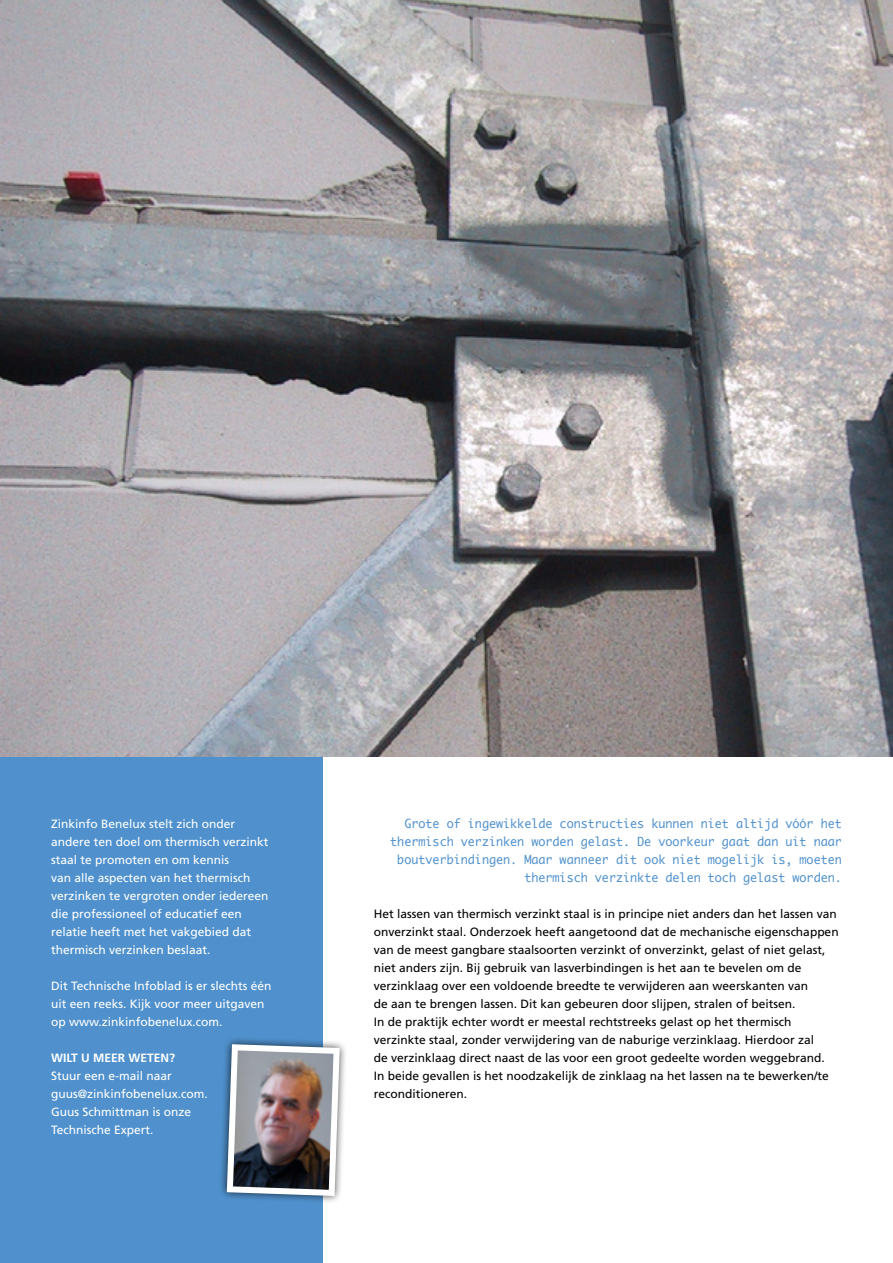
<style>
.page{position:relative;width:893px;height:1263px;background:#fff}
.page>*{position:absolute;margin:0;border:0;box-sizing:border-box;transform-origin:0 0}
.t1{font:12px/18px "Frutiger LT Std";color:#000}
.t2{font:12px/18px "Frutiger LT Std";color:#fff}
.t3{font:12px/18px "Monaco";color:#5091cd;text-align:right}
.t4{font:700 12px "Frutiger LT Std";color:#fff}
</style>
<div class="page">
<div style="left:0;top:756px;width:323px;height:507px;background:#5091cd"></div>
<div style="left:219px;top:1036px;width:129px;height:168px;background:#000;opacity:.75"></div>
<img style="left:224px;top:1041px;width:119px;height:158px">
<img style="left:0;top:0;width:893px;height:756px">
<p class="t2" style="left:51px;top:815px;width:219px">Zinkinfo Benelux stelt zich onder andere ten doel om thermisch verzinkt staal te promoten en om kennis<br>van alle aspecten van het thermisch verzinken te vergroten onder iedereen die professioneel of educatief een relatie heeft met het vakgebied dat thermisch verzinken beslaat.</p>
<p class="t2" style="left:51px;top:977px;width:222px">Dit Technische Infoblad is er slechts één uit een reeks. Kijk voor meer uitgaven op www.zinkinfobenelux.com.</p>
<p class="t4" style="left:51px;top:1051px;width:126px">WILT U MEER WETEN?</p>
<p class="t2" style="left:51px;top:1067px;width:158px">Stuur een e-mail naar guus@zinkinfobenelux.com.<br>Guus Schmittman is onze<br>Technische Expert.</p>
<p class="t3" style="left:390px;top:814px;width:453px">Grote of ingewikkelde constructies kunnen niet altijd vóór het thermisch verzinken worden gelast. De voorkeur gaat dan uit naar boutverbindingen. Maar wanneer dit ook niet mogelijk is, moeten thermisch verzinkte delen toch gelast worden.</p>
<p class="t1" style="left:374px;top:905px;width:466px">Het lassen van thermisch verzinkt staal is in principe niet anders dan het lassen van onverzinkt staal. Onderzoek heeft aangetoond dat de mechanische eigenschappen van de meest gangbare staalsoorten verzinkt of onverzinkt, gelast of niet gelast, niet anders zijn. Bij gebruik van lasverbindingen is het aan te bevelen om de verzinklaag over een voldoende breedte te verwijderen aan weerskanten van<br>de aan te brengen lassen. Dit kan gebeuren door slijpen, stralen of beitsen.<br>In de praktijk echter wordt er meestal rechtstreeks gelast op het thermisch verzinkte staal, zonder verwijdering van de naburige verzinklaag. Hierdoor zal<br>de verzinklaag direct naast de las voor een groot gedeelte worden weggebrand.<br>In beide gevallen is het noodzakelijk de zinklaag na het lassen na te bewerken/te reconditioneren.</p>
</div>
